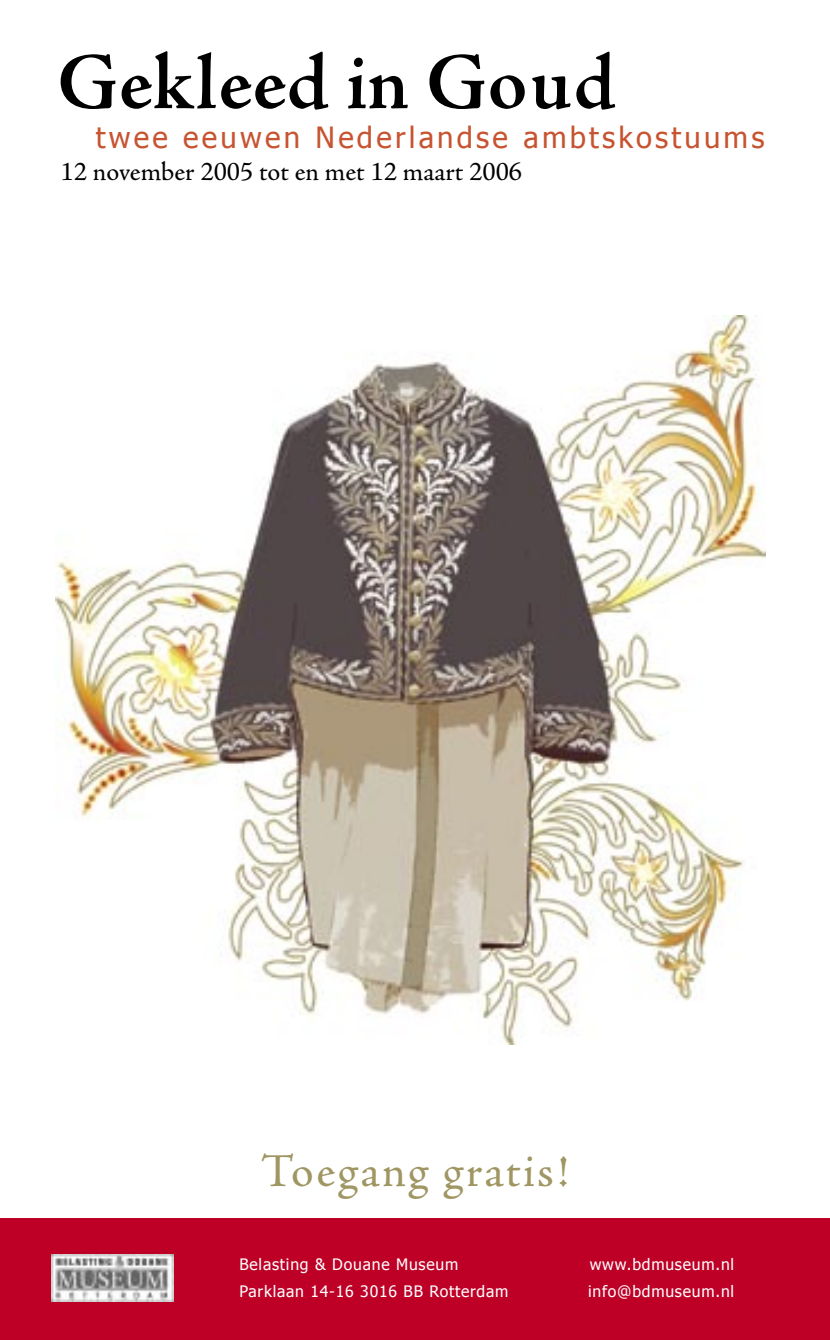
<style>
.page{position:relative;width:830px;height:1340px;background:#fff}
.page>*{position:absolute;margin:0;border:0;box-sizing:border-box;transform-origin:0 0}
.t1{font:600 81px "Adobe Jenson Pro";color:#000}
.t2{font:47.25px "Adobe Jenson Pro";letter-spacing:.05em;color:#9f9663}
.t3{font:29.25px "Tahoma";letter-spacing:.11em;color:#c75330}
.t4{font:27px "Adobe Jenson Pro";color:#000}
.t5{font:15.75px/27px "Tahoma";letter-spacing:.05em;color:#fff}
</style>
<div class="page">
<div style="left:0;top:1217px;width:829px;height:122px;background:#be0027"></div>
<img style="left:52px;top:1254px;width:121px;height:47px">
<img style="left:56px;top:316px;width:709px;height:728px">
<h1 class="t1" style="left:57px;top:37px;width:559px">Gekleed in Goud</h1>
<h3 class="t3" style="left:96px;top:119px;width:670px">twee eeuwen Nederlandse ambtskostuums</h3>
<h3 class="t4" style="left:61px;top:156px;width:463px">12 november 2005 tot en met 12 maart 2006</h3>
<h2 class="t2" style="left:261px;top:1144px;width:309px">Toegang gratis!</h2>
<p class="t5" style="left:239px;top:1249px;width:270px">Belasting &amp; Douane Museum<br>Parklaan 14-16 3016 BB Rotterdam</p>
<p class="t5" style="left:588px;top:1249px;width:147px">www.bdmuseum.nl info@bdmuseum.nl</p>
</div>
